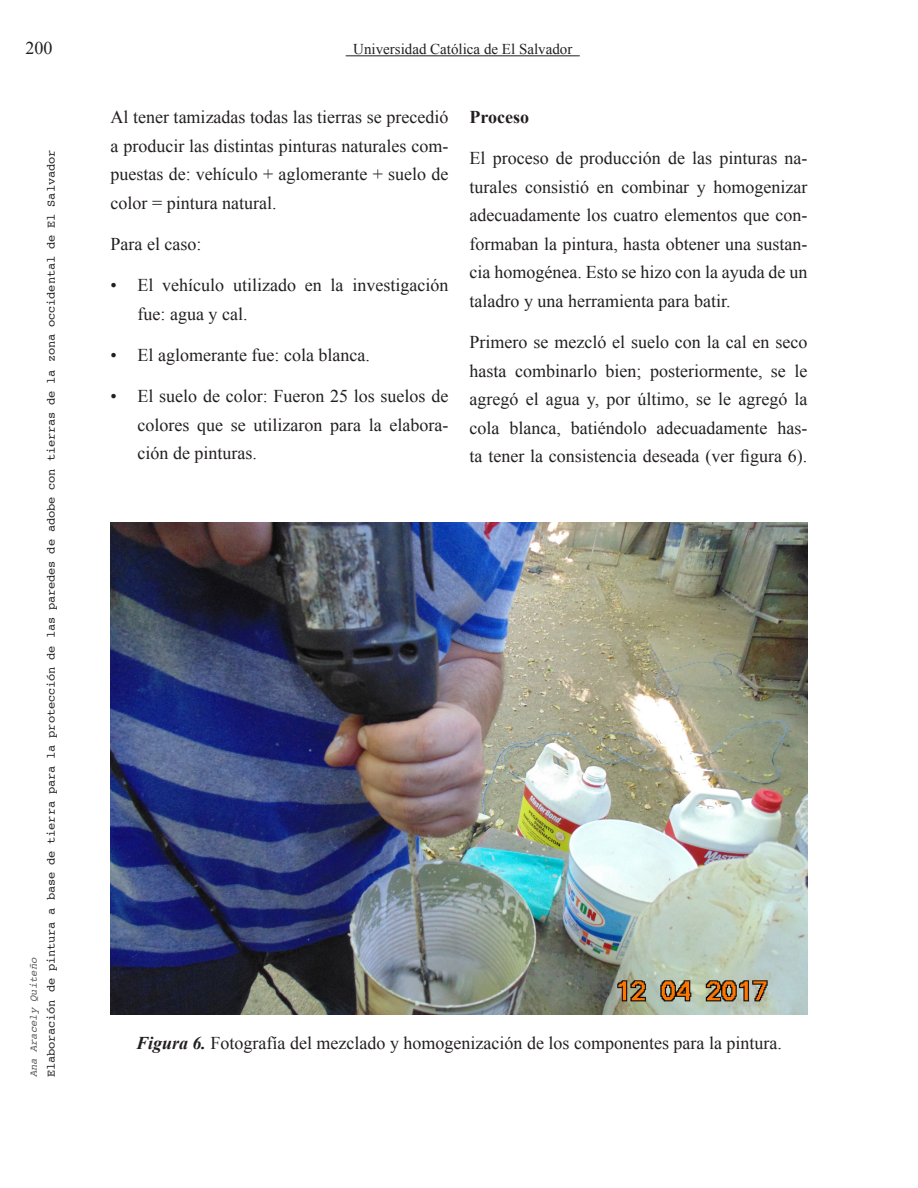
<style>
.page{position:relative;width:918px;height:1188px;background:#fff}
.page>*{position:absolute;margin:0;border:0;box-sizing:border-box;transform-origin:0 0}
.Anuario2016{font:18px/28.5px "Times New Roman";color:#231f20;text-align:justify}
.Anuario2016-2{font:700 18px "Times New Roman";color:#231f20}
.t1{font:15px "Times New Roman";color:#231f20}
.t2{font:12px "Courier";letter-spacing:-.01em;color:#231f20}
.t3{font:italic 10.5px "Courier";color:#5a5a5d}
.s1{font-weight:700;font-style:italic}
</style>
<div class="page">
<hr style="left:346px;top:55px;width:234px;height:1px;background:#231f20">
<img style="left:111px;top:522px;width:696px;height:493px">
<p class="Anuario2016" style="left:26px;top:33px;width:28px">200</p>
<p class="t1" style="left:353px;top:39px;width:221px">Universidad Católica de El Salvador</p>
<p class="t2" style="left:42px;top:1077px;width:929px;rotate:-90deg">Elaboración de pintura a base de tierra para la protección de las paredes de adobe con tierras de la zona occidental de El Salvador</p>
<p class="t3" style="left:25px;top:1077px;width:121px;rotate:-90deg">Ana Aracely Quiteño</p>
<p class="Anuario2016" style="left:111px;top:102px;width:339px">Al tener tamizadas todas las tierras se precedió a producir las distintas pinturas naturales com&shy;puestas de: vehículo + aglomerante + suelo de color = pintura natural.</p>
<p class="Anuario2016" style="left:111px;top:229px;width:92px">Para el caso:</p>
<p class="Anuario2016" style="left:138px;top:270px;width:312px;text-indent:-27px">• El vehículo utilizado en la investigación fue: agua y cal.</p>
<p class="Anuario2016" style="left:111px;top:340px;width:261px">• El aglomerante fue: cola blanca.</p>
<p class="Anuario2016" style="left:138px;top:382px;width:312px;text-indent:-27px">• El suelo de color: Fueron 25 los suelos de colores que se utilizaron para la elabora&shy;ción de pinturas.</p>
<p class="Anuario2016-2" style="left:470px;top:105px;width:61px">Proceso</p>
<p class="Anuario2016" style="left:470px;top:144px;width:339px">El proceso de producción de las pinturas na&shy;turales consistió en combinar y homogenizar adecuadamente los cuatro elementos que con&shy;formaban la pintura, hasta obtener una sustan&shy;cia homogénea. Esto se hizo con la ayuda de un taladro y una herramienta para batir.</p>
<p class="Anuario2016" style="left:470px;top:327px;width:339px">Primero se mezcló el suelo con la cal en seco hasta combinarlo bien; posteriormente, se le agregó el agua y, por último, se le agregó la cola blanca, batiéndolo adecuadamente has&shy;ta tener la consistencia deseada (ver figura 6).</p>
<p class="Anuario2016" style="left:136px;top:1028px;width:647px"><span class="s1">Figura 6.</span> Fotografía del mezclado y homogenización de los componentes para la pintura.</p>
</div>
